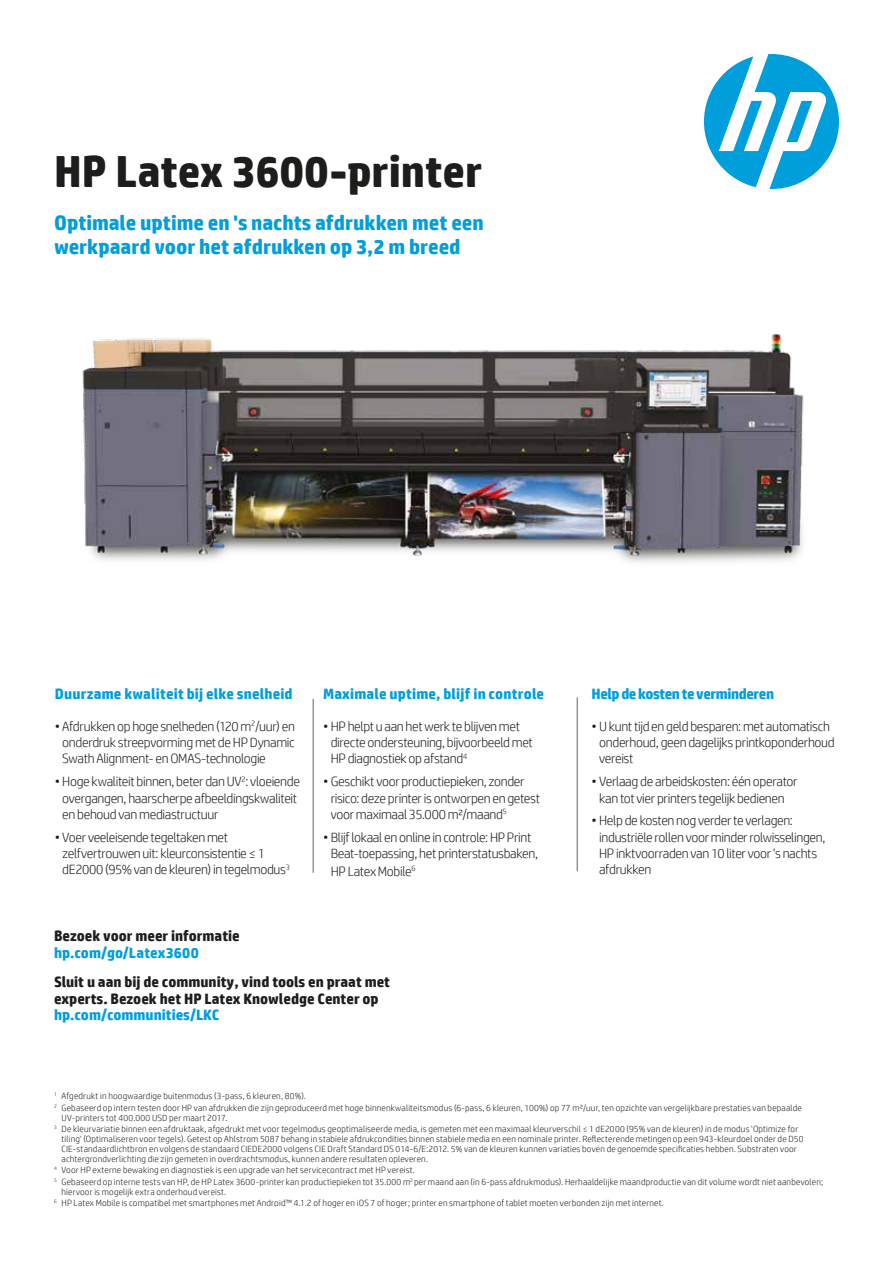
<style>
.page{position:relative;width:893px;height:1263px;background:#fff}
.page>*{position:absolute;margin:0;border:0;box-sizing:border-box;transform-origin:0 0}
.t1{font:700 45px "HP Simplified";color:#1d1d1b}
.t2{font:700 21px/24px "HP Simplified";letter-spacing:-.005em;color:#009edb}
.t3{font:700 15px/16.5px "HP Simplified";color:#1d1d1b}
.t4{font:700 15px "HP Simplified";letter-spacing:.01em;color:#009edb}
.t5{font:700 15px "HP Simplified";letter-spacing:-.03em;color:#009edb}
.t6{font:300 13.5px/16.2px "HP Simplified";letter-spacing:-.025em;color:#1d1d1b}
.t7{font:300 9px/11.7px "HP Simplified";letter-spacing:.02em;color:#1d1d1b}
.s1{color:#009edb}
.s2{color:#00a0dd}
</style>
<div class="page">
<img style="left:82px;top:333px;width:722px;height:230px">
<svg style="left:704px;top:54px;width:135px;height:135px"></svg>
<hr style="left:313px;top:699px;width:1px;height:174px;background:#626465">
<hr style="left:577px;top:697px;width:1px;height:174px;background:#626465">
<h1 class="t1" style="left:54px;top:144px;width:430px">HP Latex 3600-printer</h1>
<h2 class="t2" style="left:54px;top:210px;width:431px">Optimale uptime en 's nachts afdrukken met een werkpaard voor het afdrukken op 3,2 m breed</h2>
<h3 class="t4" style="left:55px;top:684px;width:239px">Duurzame kwaliteit bij elke snelheid</h3>
<h3 class="t6" style="left:62px;top:718px;width:234px;text-align:justify;text-indent:-8px">• Afdrukken op hoge snelheden (120 m<sup>2</sup>/uur) en onderdruk streepvorming met de HP Dynamic Swath Alignment- en OMAS-technologie</h3>
<h3 class="t6" style="left:62px;top:773px;width:239px;text-indent:-8px">• Hoge kwaliteit binnen, beter dan UV<sup>2</sup>: vloeiende overgangen, haarscherpe afbeeldingskwaliteit en behoud van mediastructuur</h3>
<h3 class="t6" style="left:62px;top:829px;width:229px;text-indent:-8px">• Voer veeleisende tegeltaken met zelfvertrouwen uit: kleurconsistentie ≤ 1 dE2000 (95% van de kleuren) in tegelmodus<sup>3</sup></h3>
<h3 class="t4" style="left:323px;top:684px;width:223px">Maximale uptime, blijf in controle</h3>
<h3 class="t6" style="left:331px;top:718px;width:204px;text-indent:-8px">• HP helpt u aan het werk te blijven met directe ondersteuning, bijvoorbeeld met<br>HP diagnostiek op afstand<sup>4</sup></h3>
<h3 class="t6" style="left:331px;top:773px;width:211px;text-indent:-8px">• Geschikt voor productiepieken, zonder risico: deze printer is ontworpen en getest voor maximaal 35.000 m²/maand<sup>5</sup></h3>
<h3 class="t6" style="left:323px;top:829px;width:216px;text-align:center">• Blijf lokaal en online in controle: HP Print<br>Beat-toepassing, het printerstatusbaken,</h3>
<h3 class="t6" style="left:331px;top:863px;width:86px">HP Latex Mobile<sup>6</sup></h3>
<h3 class="t3" style="left:54px;top:927px;width:187px">Bezoek voor meer informatie <span class="s1">hp.com/go/</span><span class="s2">Latex3600</span></h3>
<h3 class="t3" style="left:54px;top:973px;width:338px">Sluit u aan bij de community, vind tools en praat met experts. Bezoek het HP Latex Knowledge Center op</h3>
<h3 class="t4" style="left:54px;top:1006px;width:167px">hp.com/communities/LKC</h3>
<h3 class="t5" style="left:592px;top:684px;width:184px">Help de kosten te verminderen</h3>
<h3 class="t6" style="left:599px;top:718px;width:237px;text-indent:-8px">• U kunt tijd en geld besparen: met automatisch onderhoud, geen dagelijks printkoponderhoud vereist</h3>
<h3 class="t6" style="left:592px;top:773px;width:208px;text-align:center">• Verlaag de arbeidskosten: één operator kan tot vier printers tegelijk bedienen</h3>
<h3 class="t6" style="left:599px;top:812px;width:228px;text-indent:-8px">• Help de kosten nog verder te verlagen: industriële rollen voor minder rolwisselingen, HP inktvoorraden van 10 liter voor 's nachts afdrukken</h3>
<p class="t7" style="left:54px;top:1090px;width:749px"><sup>1</sup> Afgedrukt in hoogwaardige buitenmodus (3-pass, 6 kleuren, 80%).<br><sup>2</sup> Gebaseerd op intern testen door HP van afdrukken die zijn geproduceerd met hoge binnenkwaliteitsmodus (6-pass, 6 kleuren, 100%) op 77 m²/uur, ten opzichte van vergelijkbare prestaties van bepaalde</p>
<p class="t7" style="left:54px;top:1111px;width:746px;text-indent:8px">UV-printers tot 400.000 USD per maart 2017.<br><sup>3</sup> De kleurvariatie binnen een afdruktaak, afgedrukt met voor tegelmodus geoptimaliseerde media, is gemeten met een maximaal kleurverschil ≤ 1 dE2000 (95% van de kleuren) in de modus 'Optimize for</p>
<p class="t7" style="left:61px;top:1134px;width:743px;line-height:9.8px">tiling' (Optimaliseren voor tegels). Getest op Ahlstrom 5087 behang in stabiele afdrukcondities binnen stabiele media en een nominale printer. Reflecterende metingen op een 943-kleurdoel onder de D50<br>CIE-standaardlichtbron en volgens de standaard CIEDE2000 volgens CIE Draft Standard DS 014-6/E:2012. 5% van de kleuren kunnen variaties boven de genoemde specificaties hebben. Substraten voor achtergrondverlichting die zijn gemeten in overdrachtsmodus, kunnen andere resultaten opleveren.</p>
<p class="t7" style="left:54px;top:1164px;width:770px"><sup>4</sup> Voor HP externe bewaking en diagnostiek is een upgrade van het servicecontract met HP vereist.<br><sup>5</sup> Gebaseerd op interne tests van HP, de HP Latex 3600-printer kan productiepieken tot 35.000 m<sup>2</sup> per maand aan (in 6-pass afdrukmodus). Herhaaldelijke maandproductie van dit volume wordt niet aanbevolen;</p>
<p class="t7" style="left:54px;top:1185px;width:611px;text-indent:8px">hiervoor is mogelijk extra onderhoud vereist.<br><sup>6</sup> HP Latex Mobile is compatibel met smartphones met Android™ 4.1.2 of hoger en iOS 7 of hoger; printer en smartphone of tablet moeten verbonden zijn met internet.</p>
</div>
